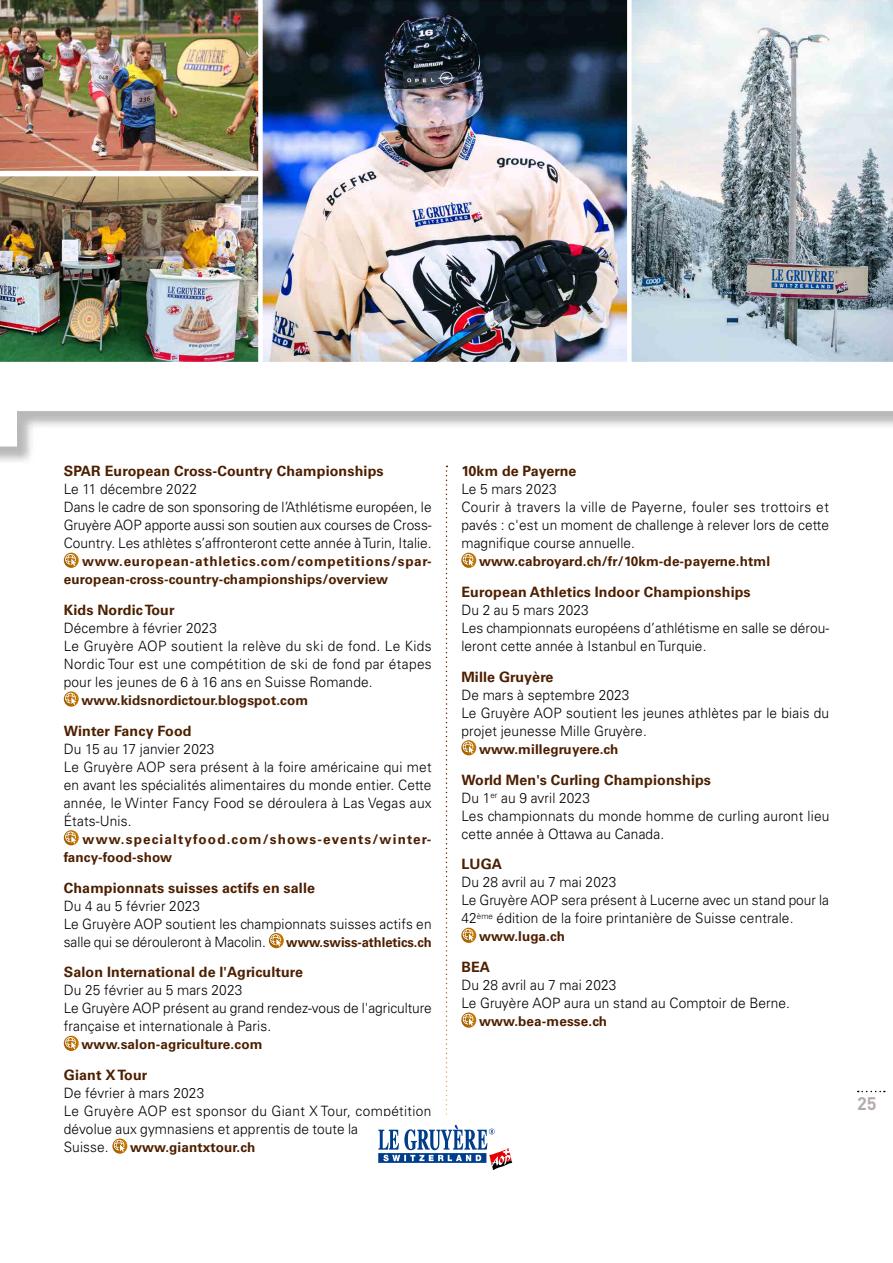
<style>
.page{position:relative;width:893px;height:1263px;background:#fff}
.page>*{position:absolute;margin:0;border:0;box-sizing:border-box;transform-origin:0 0}
.t1{font:700 18px "DIN";color:#b5aaab}
.t2{font:300 14.25px/18px "Univers";letter-spacing:.01em;color:#000;scale:.96 1}
.t3{font:700 14.25px "Univers";letter-spacing:.01em;color:#4d1f00}
.t4{font:700 13.5px/18px "Univers";letter-spacing:.01em;color:#4d1f00}
.t5{font:700 13.5px/18px "Univers";letter-spacing:.085em;color:#4d1f00}
.t6{font:700 13.5px "Univers";letter-spacing:.01em;color:#4d1f00;scale:.96 1}
.s1{font-weight:700;color:#4d1f00}
</style>
<div class="page">
<svg style="left:858px;top:1091px;width:27px;height:1px"></svg>
<svg style="left:17px;top:411px;width:876px;height:35px"></svg>
<svg style="left:632px;top:0;width:261px;height:362px"></svg>
<img style="left:0;top:0;width:258px;height:171px">
<img style="left:0;top:176px;width:258px;height:186px">
<svg style="left:64px;top:553px;width:15px;height:15px"></svg>
<svg style="left:65px;top:554px;width:11px;height:12px"></svg>
<svg style="left:64px;top:691px;width:15px;height:16px"></svg>
<svg style="left:65px;top:693px;width:11px;height:12px"></svg>
<svg style="left:64px;top:830px;width:15px;height:15px"></svg>
<svg style="left:65px;top:831px;width:11px;height:13px"></svg>
<svg style="left:269px;top:933px;width:15px;height:15px"></svg>
<svg style="left:270px;top:934px;width:11px;height:12px"></svg>
<svg style="left:64px;top:1036px;width:15px;height:15px"></svg>
<svg style="left:65px;top:1037px;width:11px;height:12px"></svg>
<svg style="left:112px;top:1138px;width:15px;height:16px"></svg>
<svg style="left:114px;top:1140px;width:11px;height:12px"></svg>
<svg style="left:378px;top:466px;width:134px;height:704px"></svg>
<img style="left:258px;top:0;width:374px;height:362px">
<p class="t3" style="left:64px;top:463px;width:321px">SPAR European Cross-Country Championships</p>
<p class="t2" style="left:64px;top:480px;width:385px">Le 11 décembre 2022<br>Dans le cadre de son sponsoring de l’Athlétisme européen, le Gruyère AOP apporte aussi son soutien aux courses de Cross-Country. Les athlètes s’affronteront cette année à Turin, Italie.</p>
<p class="t4" style="left:64px;top:553px;width:369px;text-indent:18px">www.european-athletics.com/competitions/spar&shy;european-cross-country-championships/overview</p>
<p class="t3" style="left:64px;top:602px;width:112px">Kids Nordic Tour</p>
<p class="t2" style="left:64px;top:619px;width:385px">Décembre à février 2023<br>Le Gruyère AOP soutient la relève du ski de fond. Le Kids Nordic Tour est une compétition de ski de fond par étapes pour les jeunes de 6 à 16 ans en Suisse Romande.</p>
<p class="t4" style="left:81px;top:691px;width:228px">www.kidsnordictour.blogspot.com</p>
<p class="t3" style="left:64px;top:722px;width:129px">Winter Fancy Food</p>
<p class="t2" style="left:64px;top:740px;width:385px">Du 15 au 17 janvier 2023<br>Le Gruyère AOP sera présent à la foire américaine qui met en avant les spécialités alimentaires du monde entier. Cette année, le Winter Fancy Food se déroulera à Las Vegas aux États-Unis.</p>
<p class="t5" style="left:64px;top:830px;width:369px;text-indent:19px">www.specialtyfood.com/shows-events/winter&shy;fancy-food-show</p>
<p class="t3" style="left:64px;top:879px;width:253px">Championnats suisses actifs en salle</p>
<p class="t2" style="left:64px;top:897px;width:385px">Du 4 au 5 février 2023<br>Le Gruyère AOP soutient les championnats suisses actifs en salle qui se dérouleront à Macolin.</p>
<p class="t6" style="left:286px;top:934px;width:153px">www.swiss-athletics.ch</p>
<p class="t3" style="left:64px;top:964px;width:241px">Salon International de l'Agriculture</p>
<p class="t2" style="left:64px;top:981px;width:385px">Du 25 février au 5 mars 2023<br>Le Gruyère AOP présent au grand rendez-vous de l'agriculture française et internationale à Paris.</p>
<p class="t4" style="left:81px;top:1036px;width:183px">www.salon-agriculture.com</p>
<p class="t3" style="left:64px;top:1067px;width:85px">Giant X Tour</p>
<p class="t2" style="left:64px;top:1084px;width:385px">De février à mars 2023<br>Le Gruyère AOP est sponsor du Giant X Tour, compétition dévolue aux gymnasiens et apprentis de toute la<br>Suisse.</p>
<p class="t4" style="left:130px;top:1138px;width:127px">www.giantxtour.ch</p>
<p class="t3" style="left:461px;top:463px;width:117px">10km de Payerne</p>
<p class="t2" style="left:461px;top:480px;width:385px">Le 5 mars 2023<br>Courir à travers la ville de Payerne, fouler ses trottoirs et pavés : c'est un moment de challenge à relever lors de cette magnifique course annuelle.</p>
<p class="t4" style="left:479px;top:553px;width:293px">www.cabroyard.ch/fr/10km-de-payerne.html</p>
<p class="t3" style="left:461px;top:584px;width:291px">European Athletics Indoor Championships</p>
<p class="t2" style="left:461px;top:601px;width:385px">Du 2 au 5 mars 2023<br>Les championnats européens d’athlétisme en salle se dérou&shy;leront cette année à Istanbul en Turquie.</p>
<p class="t3" style="left:461px;top:668px;width:94px">Mille Gruyère</p>
<p class="t2" style="left:461px;top:686px;width:385px">De mars à septembre 2023<br>Le Gruyère AOP soutient les jeunes athlètes par le biais du projet jeunesse Mille Gruyère.</p>
<p class="t4" style="left:479px;top:740px;width:141px">www.millegruyere.ch</p>
<p class="t2" style="left:461px;top:771px;width:385px"><span class="s1">World Men's Curling Championships<br></span>Du 1<sup>er</sup> au 9 avril 2023<br>Les championnats du monde homme de curling auront lieu cette année à Ottawa au Canada.</p>
<p class="t3" style="left:461px;top:856px;width:42px">LUGA</p>
<p class="t2" style="left:461px;top:873px;width:385px">Du 28 avril au 7 mai 2023<br>Le Gruyère AOP sera présent à Lucerne avec un stand pour la<br>42<sup>ème</sup> édition de la foire printanière de Suisse centrale.</p>
<p class="t4" style="left:479px;top:928px;width:88px">www.luga.ch</p>
<p class="t3" style="left:461px;top:959px;width:30px">BEA</p>
<p class="t2" style="left:461px;top:976px;width:344px">Du 28 avril au 7 mai 2023<br>Le Gruyère AOP aura un stand au Comptoir de Berne.</p>
<p class="t4" style="left:479px;top:1012px;width:130px">www.bea-messe.ch</p>
<p class="t1" style="left:857px;top:1092px;width:21px">25</p>
</div>
